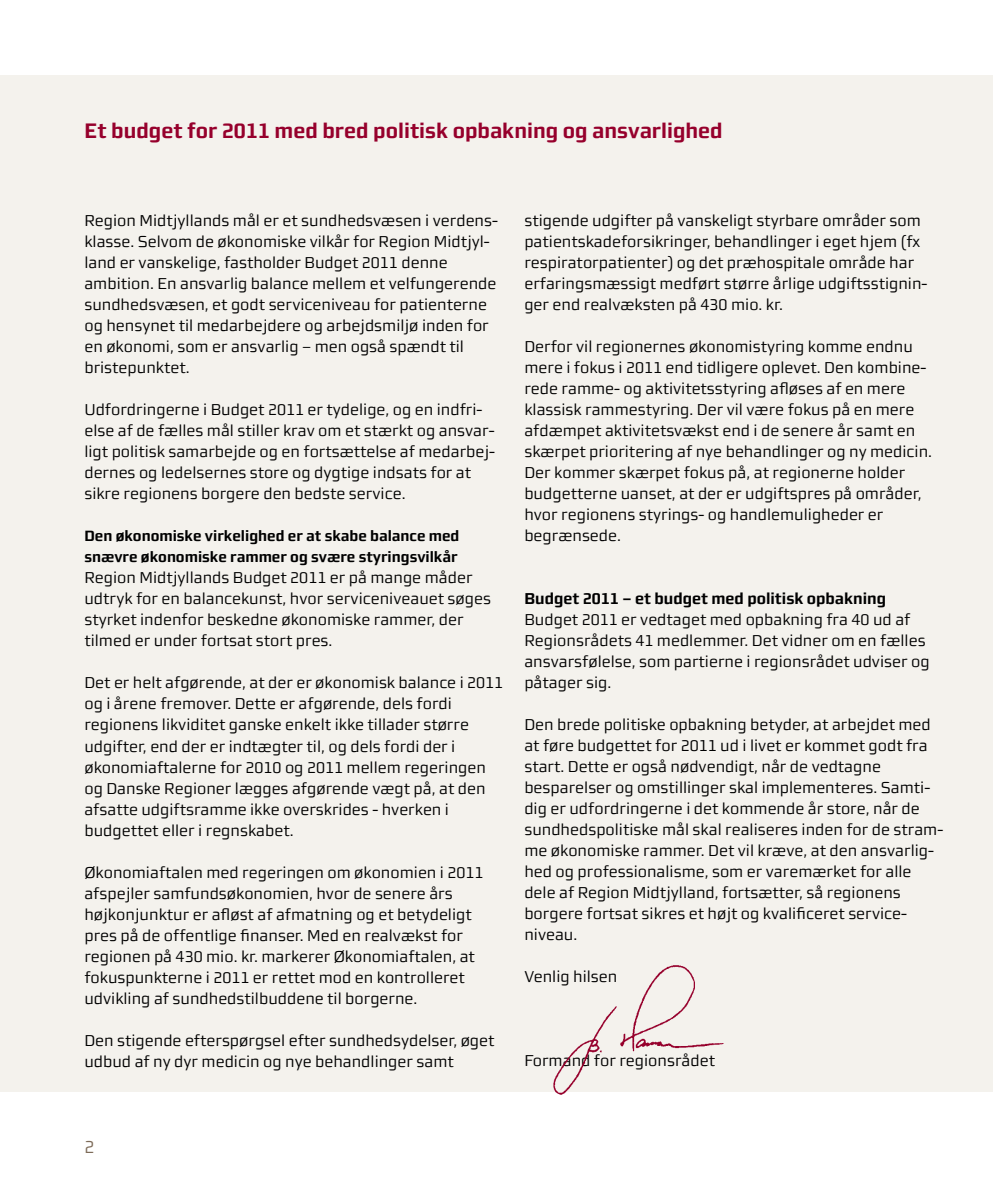
<style>
.page{position:relative;width:993px;height:1191px;background:#fff}
.page>*{position:absolute;margin:0;border:0;box-sizing:border-box;transform-origin:0 0}
.t1{font:700 21px "midtsans";color:#96002c}
.t2{font:17.5px "midtsans";color:#7d6b58}
.t3{font:15.75px/21px "midtsans";color:#000}
.t4{font:700 15.75px "midtsans";color:#000}
.t5{font:700 14.88px/21px "midtsans";color:#000}
</style>
<div class="page">
<div style="left:0;top:75px;width:992px;height:1016px;background:#f4f2ed"></div>
<img style="left:553px;top:965px;width:171px;height:130px">
<h1 class="t1" style="left:84px;top:119px;width:639px">Et budget for 2011 med bred politisk opbakning og ansvarlighed</h1>
<p class="t3" style="left:84px;top:210px;width:415px">Region Midtjyllands mål er et sundhedsvæsen i verdens&shy;klasse. Selvom de økonomiske vilkår for Region Midtjyl&shy;land er vanskelige, fastholder Budget 2011 denne ambition. En ansvarlig balance mellem et velfungerende sundhedsvæsen, et godt serviceniveau for patienterne og hensynet til medarbejdere og arbejdsmiljø inden for en økonomi, som er ansvarlig – men også spændt til bristepunktet.</p>
<p class="t3" style="left:84px;top:399px;width:412px">Udfordringerne i Budget 2011 er tydelige, og en indfri&shy;else af de fælles mål stiller krav om et stærkt og ansvar&shy;ligt politisk samarbejde og en fortsættelse af medarbej&shy;dernes og ledelsernes store og dygtige indsats for at sikre regionens borgere den bedste service.</p>
<p class="t5" style="left:84px;top:525px;width:376px">Den økonomiske virkelighed er at skabe balance med snævre økonomiske rammer og svære styringsvilkår</p>
<p class="t3" style="left:84px;top:567px;width:408px">Region Midtjyllands Budget 2011 er på mange måder udtryk for en balancekunst, hvor serviceniveauet søges styrket indenfor beskedne økonomiske rammer, der tilmed er under fortsat stort pres.</p>
<p class="t3" style="left:84px;top:672px;width:420px">Det er helt afgørende, at der er økonomisk balance i 2011 og i årene fremover. Dette er afgørende, dels fordi regionens likviditet ganske enkelt ikke tillader større udgifter, end der er indtægter til, og dels fordi der i økonomiaftalerne for 2010 og 2011 mellem regeringen og Danske Regioner lægges afgørende vægt på, at den afsatte udgiftsramme ikke overskrides - hverken i budgettet eller i regnskabet.</p>
<p class="t3" style="left:84px;top:861px;width:400px">Økonomiaftalen med regeringen om økonomien i 2011 afspejler samfundsøkonomien, hvor de senere års højkonjunktur er afløst af afmatning og et betydeligt pres på de offentlige finanser. Med en realvækst for regionen på 430 mio. kr. markerer Økonomiaftalen, at fokuspunkterne i 2011 er rettet mod en kontrolleret udvikling af sundhedstilbuddene til borgerne.</p>
<p class="t3" style="left:84px;top:1029px;width:411px">Den stigende efterspørgsel efter sundhedsydelser, øget udbud af ny dyr medicin og nye behandlinger samt</p>
<p class="t3" style="left:524px;top:210px;width:404px">stigende udgifter på vanskeligt styrbare områder som patientskadeforsikringer, behandlinger i eget hjem (fx respiratorpatienter) og det præhospitale område har erfaringsmæssigt medført større årlige udgiftsstignin&shy;ger end realvæksten på 430 mio. kr.</p>
<p class="t3" style="left:524px;top:336px;width:409px">Derfor vil regionernes økonomistyring komme endnu mere i fokus i 2011 end tidligere oplevet. Den kombine&shy;rede ramme- og aktivitetsstyring afløses af en mere klassisk rammestyring. Der vil være fokus på en mere afdæmpet aktivitetsvækst end i de senere år samt en skærpet prioritering af nye behandlinger og ny medicin.<br>Der kommer skærpet fokus på, at regionerne holder budgetterne uanset, at der er udgiftspres på områder, hvor regionens styrings- og handlemuligheder er begrænsede.</p>
<p class="t4" style="left:524px;top:589px;width:363px">Budget 2011 – et budget med politisk opbakning</p>
<p class="t3" style="left:524px;top:609px;width:406px">Budget 2011 er vedtaget med opbakning fra 40 ud af Regionsrådets 41 medlemmer. Det vidner om en fælles ansvarsfølelse, som partierne i regionsrådet udviser og påtager sig.</p>
<p class="t3" style="left:524px;top:714px;width:420px">Den brede politiske opbakning betyder, at arbejdet med at føre budgettet for 2011 ud i livet er kommet godt fra start. Dette er også nødvendigt, når de vedtagne besparelser og omstillinger skal implementeres. Samti&shy;dig er udfordringerne i det kommende år store, når de sundhedspolitiske mål skal realiseres inden for de stram&shy;me økonomiske rammer. Det vil kræve, at den ansvarlig&shy;hed og professionalisme, som er varemærket for alle dele af Region Midtjylland, fortsætter, så regionens borgere fortsat sikres et højt og kvalificeret service&shy;niveau.</p>
<p class="t3" style="left:524px;top:966px;width:94px">Venlig hilsen</p>
<p class="t3" style="left:524px;top:1050px;width:192px">Formand for regionsrådet</p>
<p class="t2" style="left:84px;top:1136px;width:12px">2</p>
</div>
